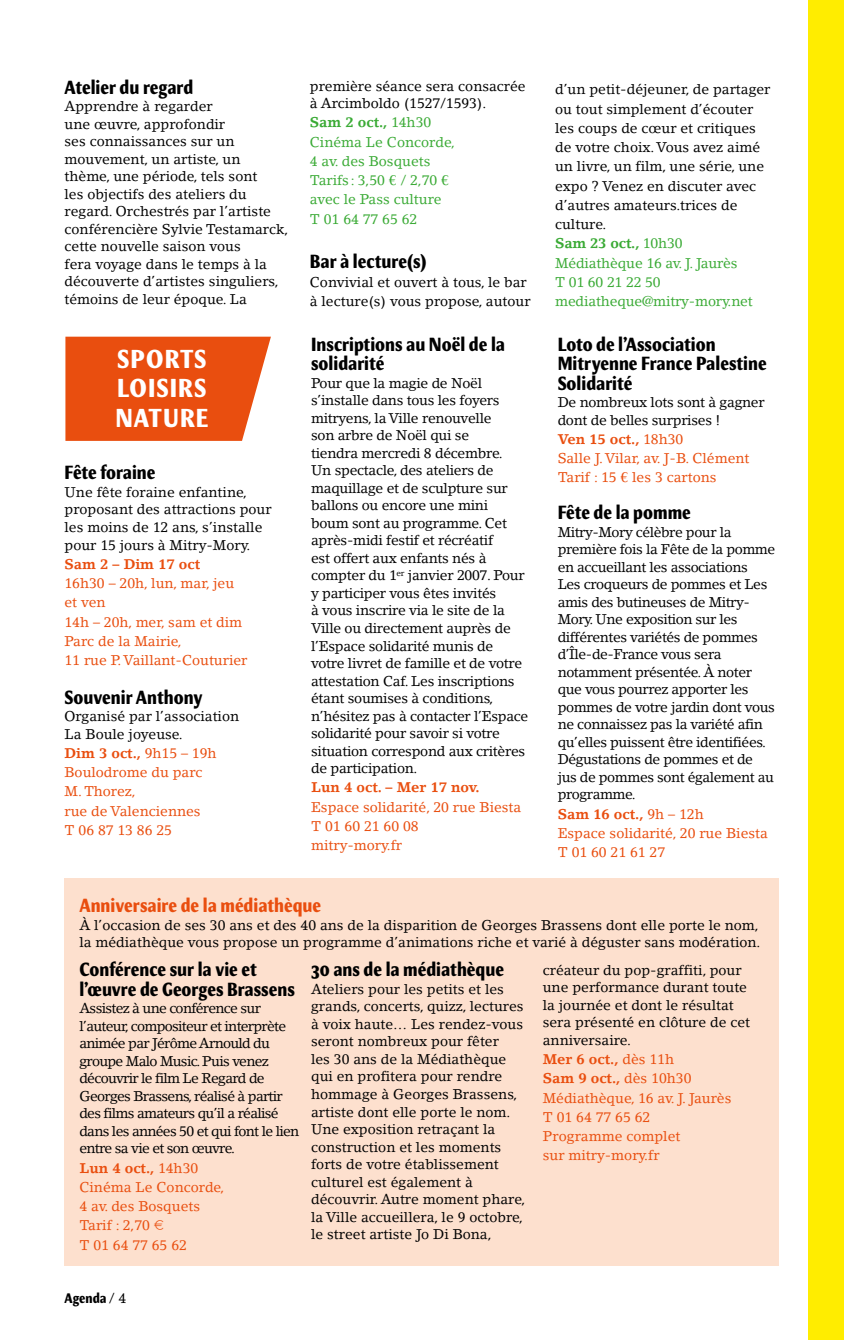
<style>
.page{position:relative;width:844px;height:1340px;background:#fff}
.page>*{position:absolute;margin:0;border:0;box-sizing:border-box;transform-origin:0 0}
.t1{font:700 condensed 26.25px/29.8px "Meadow Pro";letter-spacing:.04em;color:#fff;text-align:justify}
.t2{font:700 condensed 19.25px/19.2px "Meadow Pro";color:#000}
.t3{font:700 condensed 19.25px "Meadow Pro";color:#e94e0f}
.t4{font:14px/17.5px "Lino Letter";letter-spacing:-.01em;color:#000}
.t5{font:14px/19.2px "Lino Letter";color:#e94e0f}
.t6{font:14px/17.5px "Lino Letter";letter-spacing:-.03em;color:#000}
.t7{font:14px/17.5px "Lino Letter";letter-spacing:-.05em;color:#000}
.t8{font:14px/19.2px "Lino Letter";color:#3aaa35}
.t9{font:700 14px "Lino Letter";color:#e94e0f}
.t10{font:700 condensed 14px "Meadow Pro";color:#000}
.s1{font-weight:700}
.s2{font-weight:700;color:#3aaa35}
.s3{color:#3aaa35}
.s4{font-family:"Euro Collection"}
.s5{font-family:"Lino Letter";font-weight:400;font-stretch:normal}
</style>
<div class="page">
<svg style="left:65px;top:337px;width:206px;height:104px;background:#ea5b20"></svg>
<div style="left:64px;top:878px;width:715px;height:386px;background:#fde0ce"></div>
<div style="left:807px;top:0;width:36px;height:1339px;background:#ffed00"></div>
<h2 class="t2" style="left:64px;top:78px;width:130px">Atelier du regard</h2>
<p class="t4" style="left:64px;top:98px;width:225px">Apprendre à regarder<br>une œuvre, approfondir<br>ses connaissances sur un mouvement, un artiste, un thème, une période, tels sont<br>les objectifs des ateliers du regard. Orchestrés par l’artiste conférencière Sylvie Testamarck, cette nouvelle saison vous<br>fera voyage dans le temps à la découverte d’artistes singuliers, témoins de leur époque. La</p>
<h1 class="t1" style="left:115px;top:344px;width:95px">SPORTS LOISIRS NATURE</h1>
<h2 class="t2" style="left:64px;top:463px;width:92px">Fête foraine</h2>
<p class="t4" style="left:64px;top:483px;width:208px">Une fête foraine enfantine, proposant des attractions pour les moins de 12 ans, s’installe pour 15 jours à Mitry-Mory.</p>
<p class="t9" style="left:64px;top:555px;width:137px">Sam 2 – Dim 17 oct</p>
<p class="t5" style="left:64px;top:573px;width:184px">16h30 – 20h, lun, mar, jeu et ven<br>14h – 20h, mer, sam et dim<br>Parc de la Mairie,<br>11 rue P. Vaillant-Couturier</p>
<h2 class="t2" style="left:64px;top:687px;width:139px">Souvenir Anthony</h2>
<p class="t4" style="left:64px;top:707px;width:176px">Organisé par l’association<br>La Boule joyeuse.</p>
<p class="t5" style="left:64px;top:743px;width:153px"><span class="s1">Dim 3 oct.,</span> 9h15 – 19h<br>Boulodrome du parc<br>M. Thorez,<br>rue de Valenciennes<br>T 06 87 13 86 25</p>
<p class="t4" style="left:310px;top:77px;width:217px">première séance sera consacrée à Arcimboldo (1527/1593).</p>
<p class="t8" style="left:310px;top:113px;width:146px"><span class="s1">Sam 2 oct.,</span> 14h30<br>Cinéma Le Concorde,<br>4 av. des Bosquets<br>Tarifs : 3,50 € / 2,70 € avec le Pass culture<br>T 01 64 77 65 62</p>
<h2 class="t2" style="left:310px;top:251px;width:118px">Bar à lecture(s)</h2>
<p class="t4" style="left:310px;top:272px;width:222px;line-height:19.2px">Convivial et ouvert à tous, le bar à lecture(s) vous propose, autour</p>
<h2 class="t2" style="left:311px;top:335px;width:195px">Inscriptions au Noël de la solidarité</h2>
<p class="t4" style="left:311px;top:374px;width:219px">Pour que la magie de Noël s’installe dans tous les foyers mitryens, la Ville renouvelle<br>son arbre de Noël qui se<br>tiendra mercredi 8 décembre.<br>Un spectacle, des ateliers de maquillage et de sculpture sur ballons ou encore une mini boum sont au programme. Cet après-midi festif et récréatif<br>est offert aux enfants nés à compter du 1<sup>er</sup> janvier 2007. Pour y participer vous êtes invités<br>à vous inscrire via le site de la<br>Ville ou directement auprès de l’Espace solidarité munis de votre livret de famille et de votre attestation Caf. Les inscriptions étant soumises à conditions, n’hésitez pas à contacter l’Espace solidarité pour savoir si votre situation correspond aux critères de participation.</p>
<p class="t9" style="left:311px;top:779px;width:170px">Lun 4 oct. – Mer 17 nov.</p>
<p class="t5" style="left:311px;top:797px;width:212px">Espace solidarité, 20 rue Biesta<br>T 01 60 21 60 08<br>mitry-mory.fr</p>
<p class="t4" style="left:555px;top:80px;width:217px;line-height:19.2px">d’un petit-déjeuner, de partager ou tout simplement d’écouter les coups de cœur et critiques de votre choix. Vous avez aimé un livre, un film, une série, une expo ? Venez en discuter avec d’autres amateurs.trices de culture.<br><span class="s2">Sam 23 oct.,</span> <span class="s3">10h30<br>Médiathèque 16 av. J. Jaurès<br>T 01 60 21 22 50 mediatheque@mitry-mory.net</span></p>
<h2 class="t2" style="left:557px;top:335px;width:210px">Loto de l’Association<br>Mitryenne France Palestine<br>Solidarité</h2>
<p class="t4" style="left:557px;top:393px;width:208px">De nombreux lots sont à gagner dont de belles surprises !</p>
<p class="t5" style="left:557px;top:429px;width:193px"><span class="s1">Ven 15 oct.,</span> 18h30<br>Salle J. Vilar, av. J-B. Clément<br>Tarif : 15 € les 3 cartons</p>
<h2 class="t2" style="left:557px;top:503px;width:135px">Fête de la pomme</h2>
<p class="t6" style="left:557px;top:523px;width:219px">Mitry-Mory célèbre pour la première fois la Fête de la pomme en accueillant les associations<br>Les croqueurs de pommes et Les amis des butineuses de Mitry-<br>Mory. Une exposition sur les différentes variétés de pommes d’Île-de-France vous sera notamment présentée. À noter que vous pourrez apporter les pommes de votre jardin dont vous ne connaissez pas la variété afin qu’elles puissent être identifiées.<br>Dégustations de pommes et de jus de pommes sont également au programme.</p>
<p class="t5" style="left:557px;top:804px;width:212px"><span class="s1">Sam 16 oct.,</span> 9h – 12h<br>Espace solidarité, 20 rue Biesta<br>T 01 60 21 61 27</p>
<h2 class="t3" style="left:79px;top:894px;width:243px">Anniversaire de la médiathèque</h2>
<p class="t4" style="left:79px;top:916px;width:682px">À l’occasion de ses 30 ans et des 40 ans de la disparition de Georges Brassens dont elle porte le nom, la médiathèque vous propose un programme d’animations riche et varié à déguster sans modération.</p>
<h2 class="t2" style="left:79px;top:960px;width:217px">Conférence sur la vie et l’œuvre de Georges Brassens</h2>
<p class="t7" style="left:79px;top:999px;width:221px">Assistez à une conférence sur l’auteur, compositeur et interprète animée par Jérôme Arnould du groupe Malo Music. Puis venez découvrir le film Le Regard de<br>Georges Brassens, réalisé à partir des films amateurs qu’il a réalisé dans les années 50 et qui font le lien entre sa vie et son œuvre.</p>
<p class="t5" style="left:79px;top:1157px;width:146px"><span class="s1">Lun 4 oct.,</span> 14h30<br>Cinéma Le Concorde,<br>4 av. des Bosquets<br>Tarif : 2,70 <span class="s4">E<br></span>T 01 64 77 65 62</p>
<h2 class="t2" style="left:311px;top:960px;width:194px">30 ans de la médiathèque</h2>
<p class="t4" style="left:311px;top:980px;width:216px">Ateliers pour les petits et les grands, concerts, quizz, lectures à voix haute… Les rendez-vous seront nombreux pour fêter<br>les 30 ans de la Médiathèque qui en profitera pour rendre hommage à Georges Brassens, artiste dont elle porte le nom.<br>Une exposition retraçant la construction et les moments forts de votre établissement culturel est également à découvrir. Autre moment phare, la Ville accueillera, le 9 octobre, le street artiste Jo Di Bona,</p>
<p class="t4" style="left:542px;top:961px;width:209px">créateur du pop-graffiti, pour une performance durant toute la journée et dont le résultat sera présenté en clôture de cet anniversaire.</p>
<p class="t5" style="left:542px;top:1049px;width:190px"><span class="s1">Mer 6 oct.,</span> dès 11h<br><span class="s1">Sam 9 oct.,</span> dès 10h30<br>Médiathèque, 16 av. J. Jaurès<br>T 01 64 77 65 62<br>Programme complet<br>sur mitry-mory.fr</p>
<p class="t10" style="left:64px;top:1290px;width:63px">Agenda <span class="s5">/ 4</span></p>
</div>
